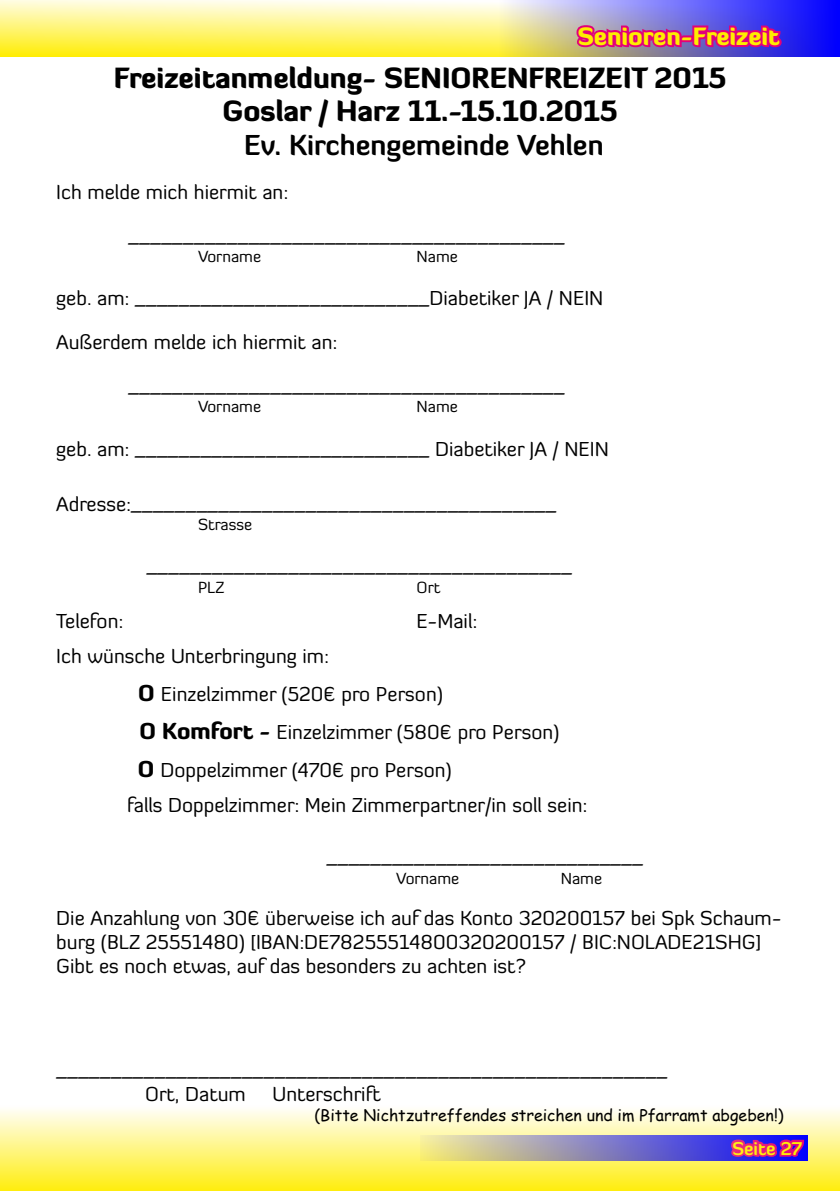
<style>
.page{position:relative;width:840px;height:1191px;background:#fff}
.page>*{position:absolute;margin:0;border:0;box-sizing:border-box;transform-origin:0 0}
.t1{font:900 28px/33.6px "Diavlo";color:#000;text-align:center}
.t2{font:700 28px "Diavlo";color:#000}
.t3{font:900 24px "Diavlo";color:#ffed00}
.t4{font:20px/24px "Diavlo";color:#000}
.t5{font:700 18px "Diavlo";color:#ffed00}
.t6{font:16px "Comic Sans MS";color:#000}
.t7{font:16px "Diavlo";color:#000}
.s1{font-weight:900;font-size:22px}
</style>
<div class="page">
<svg style="left:0;top:0;width:499px;height:57px;background:#fff581"></svg>
<img style="left:499px;top:0;width:340px;height:57px">
<div style="left:0;top:1106px;width:839px;height:85px;background:linear-gradient(to bottom,#fffefd,#ffed0e)"></div>
<svg style="left:420px;top:1135px;width:387px;height:26px;background:#938db9"></svg>
<svg style="left:728px;top:1137px;width:77px;height:32px;background:#a44f9a"></svg>
<svg style="left:574px;top:23px;width:209px;height:26px;background:#b92b97"></svg>
<p class="t3" style="left:577px;top:21px;width:203px">Senioren-Freizeit</p>
<h1 class="t1" style="left:114px;top:60px;width:613px">Freizeitanmeldung- SENIORENFREIZEIT 2015<br>Goslar / Harz 11.-15.10.2015</h1>
<h1 class="t2" style="left:244px;top:127px;width:361px">Ev. Kirchengemeinde Vehlen</h1>
<p class="t4" style="left:56px;top:179px;width:233px">Ich melde mich hiermit an:</p>
<p class="t4" style="left:128px;top:223px;width:438px">________________________________________</p>
<p class="t7" style="left:198px;top:246px;width:65px">Vorname</p>
<p class="t7" style="left:416px;top:246px;width:43px">Name</p>
<p class="t4" style="left:56px;top:286px;width:548px">geb. am: ___________________________Diabetiker JA / NEIN</p>
<p class="t4" style="left:56px;top:330px;width:282px">Außerdem melde ich hiermit an:</p>
<p class="t4" style="left:128px;top:374px;width:438px">________________________________________</p>
<p class="t7" style="left:198px;top:397px;width:65px">Vorname</p>
<p class="t7" style="left:416px;top:397px;width:43px">Name</p>
<p class="t4" style="left:56px;top:436px;width:554px">geb. am: ___________________________ Diabetiker JA / NEIN</p>
<p class="t4" style="left:56px;top:492px;width:501px">Adresse:_______________________________________</p>
<p class="t7" style="left:198px;top:514px;width:56px">Strasse</p>
<p class="t4" style="left:146px;top:554px;width:427px">_______________________________________</p>
<p class="t7" style="left:198px;top:577px;width:28px">PLZ</p>
<p class="t7" style="left:416px;top:577px;width:25px">Ort</p>
<p class="t4" style="left:56px;top:609px;width:68px">Telefon:</p>
<p class="t4" style="left:416px;top:609px;width:62px">E-Mail:</p>
<p class="t4" style="left:138px;top:637px;width:422px;line-height:37.8px;text-indent:-82px">Ich wünsche Unterbringung im:<br><span class="s1">O</span> Einzelzimmer (520€ pro Person)<br><span class="s1">O Komfort -</span> Einzelzimmer (580€ pro Person)</p>
<p class="t4" style="left:127px;top:751px;width:461px;line-height:35.4px">□ <span class="s1">O</span> Doppelzimmer (470€ pro Person)<br>falls Doppelzimmer: Mein Zimmerpartner/in soll sein:</p>
<p class="t4" style="left:326px;top:845px;width:318px">_____________________________</p>
<p class="t7" style="left:396px;top:868px;width:65px">Vorname</p>
<p class="t7" style="left:560px;top:868px;width:43px">Name</p>
<p class="t4" style="left:56px;top:905px;width:726px">Die Anzahlung von 30€ überweise ich auf das Konto 320200157 bei Spk Schaum&shy;burg (BLZ 25551480) [IBAN:DE78255514800320200157 / BIC:NOLADE21SHG]<br>Gibt es noch etwas, auf das besonders zu achten ist?</p>
<p class="t4" style="left:145px;top:1058px;width:523px;text-indent:-89px">________________________________________________________<br>Ort, Datum</p>
<p class="t4" style="left:272px;top:1082px;width:110px">Unterschrift</p>
<p class="t6" style="left:314px;top:1103px;width:470px">(Bitte Nichtzutreffendes streichen und im Pfarramt abgeben!)</p>
<p class="t5" style="left:732px;top:1136px;width:71px">Seite 27</p>
</div>
